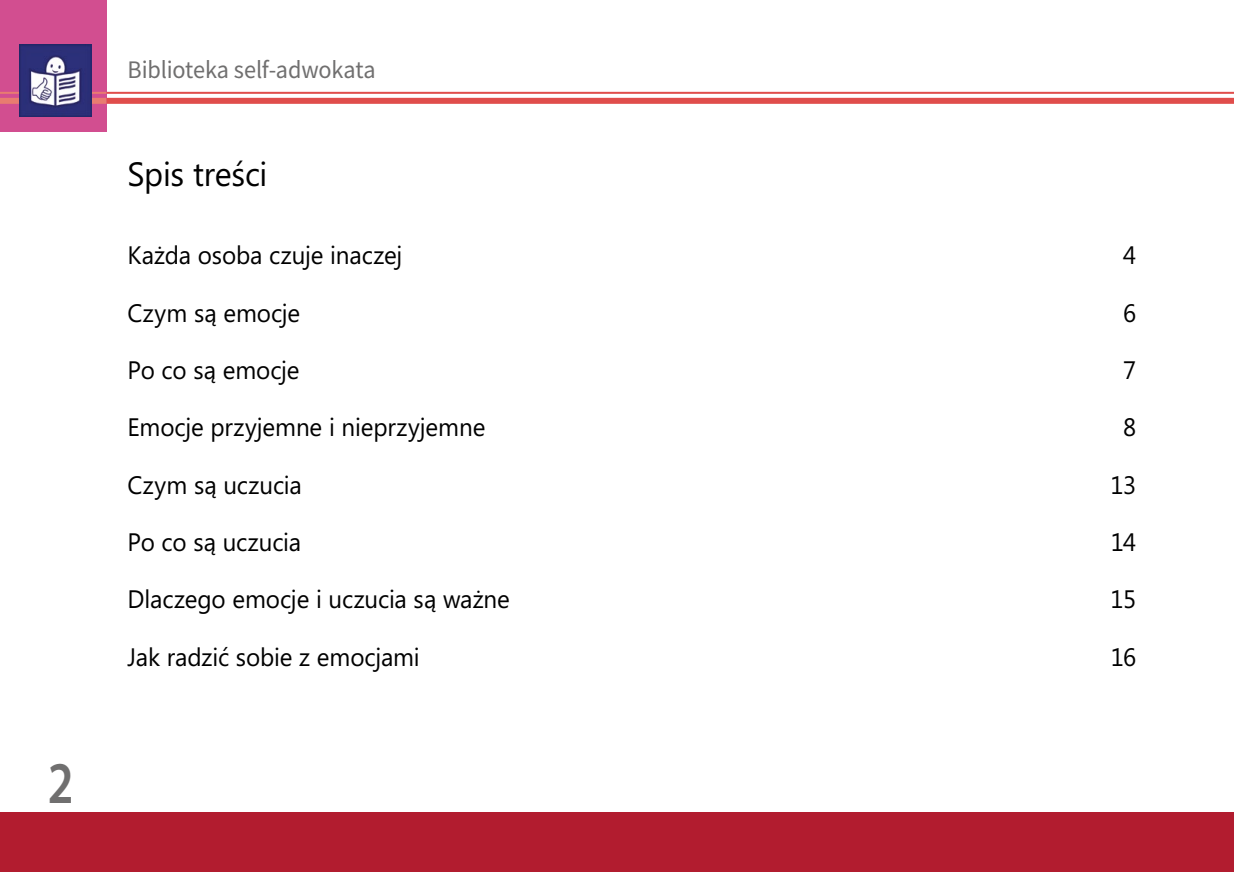
<style>
.page{position:relative;width:1234px;height:872px;background:#fff}
.page>*{position:absolute;margin:0;border:0;box-sizing:border-box;transform-origin:0 0}
.t1{font:59.4px "Myriad Variable Concept";color:#706f6f;scale:.81 1}
.t2{font:33.6px "Microsoft Phags Pa";letter-spacing:-.01em;color:#000;scale:.96 1}
.t3{font:25.2px "Microsoft Phags Pa";letter-spacing:-.005em;color:#000;scale:.96 1}
.t4{font:25.2px "Source Sans Variable";letter-spacing:-.005em;color:#706f6f;scale:.96 1}
</style>
<div class="page">
<div style="left:0;top:0;width:106px;height:132px;background:#d24e90"></div>
<div style="left:0;top:812px;width:1233px;height:60px;background:#b21c2f"></div>
<hr style="left:106px;top:92px;width:1127px;height:2px;background:#e04d4b">
<div style="left:106px;top:98px;width:1127px;height:6px;background:#e04d4b"></div>
<hr style="left:0;top:92px;width:106px;height:2px;background:#e87c70">
<div style="left:0;top:98px;width:106px;height:6px;background:#e87c70"></div>
<img style="left:19px;top:45px;width:72px;height:72px">
<h1 class="t1" style="left:48px;top:748px;width:33px">2</h1>
<p class="t4" style="left:128px;top:55px;width:260px">Biblioteka self-adwokata</p>
<h2 class="t2" style="left:128px;top:151px;width:147px">Spis treści</h2>
<p class="t3" style="left:128px;top:238px;width:288px">Każda osoba czuje inaczej</p>
<p class="t3" style="left:1122px;top:238px;width:15px">4</p>
<p class="t3" style="left:128px;top:295px;width:181px">Czym są emocje</p>
<p class="t3" style="left:1122px;top:295px;width:15px">6</p>
<p class="t3" style="left:128px;top:353px;width:180px">Po co są emocje</p>
<p class="t3" style="left:1122px;top:353px;width:15px">7</p>
<p class="t3" style="left:128px;top:410px;width:374px">Emocje przyjemne i nieprzyjemne</p>
<p class="t3" style="left:1122px;top:410px;width:15px">8</p>
<p class="t3" style="left:128px;top:467px;width:183px">Czym są uczucia</p>
<p class="t3" style="left:1110px;top:467px;width:28px">13</p>
<p class="t3" style="left:128px;top:525px;width:182px">Po co są uczucia</p>
<p class="t3" style="left:1110px;top:525px;width:28px">14</p>
<p class="t3" style="left:128px;top:582px;width:399px">Dlaczego emocje i uczucia są ważne</p>
<p class="t3" style="left:1110px;top:582px;width:28px">15</p>
<p class="t3" style="left:128px;top:639px;width:306px">Jak radzić sobie z emocjami</p>
<p class="t3" style="left:1110px;top:639px;width:28px">16</p>
</div>
